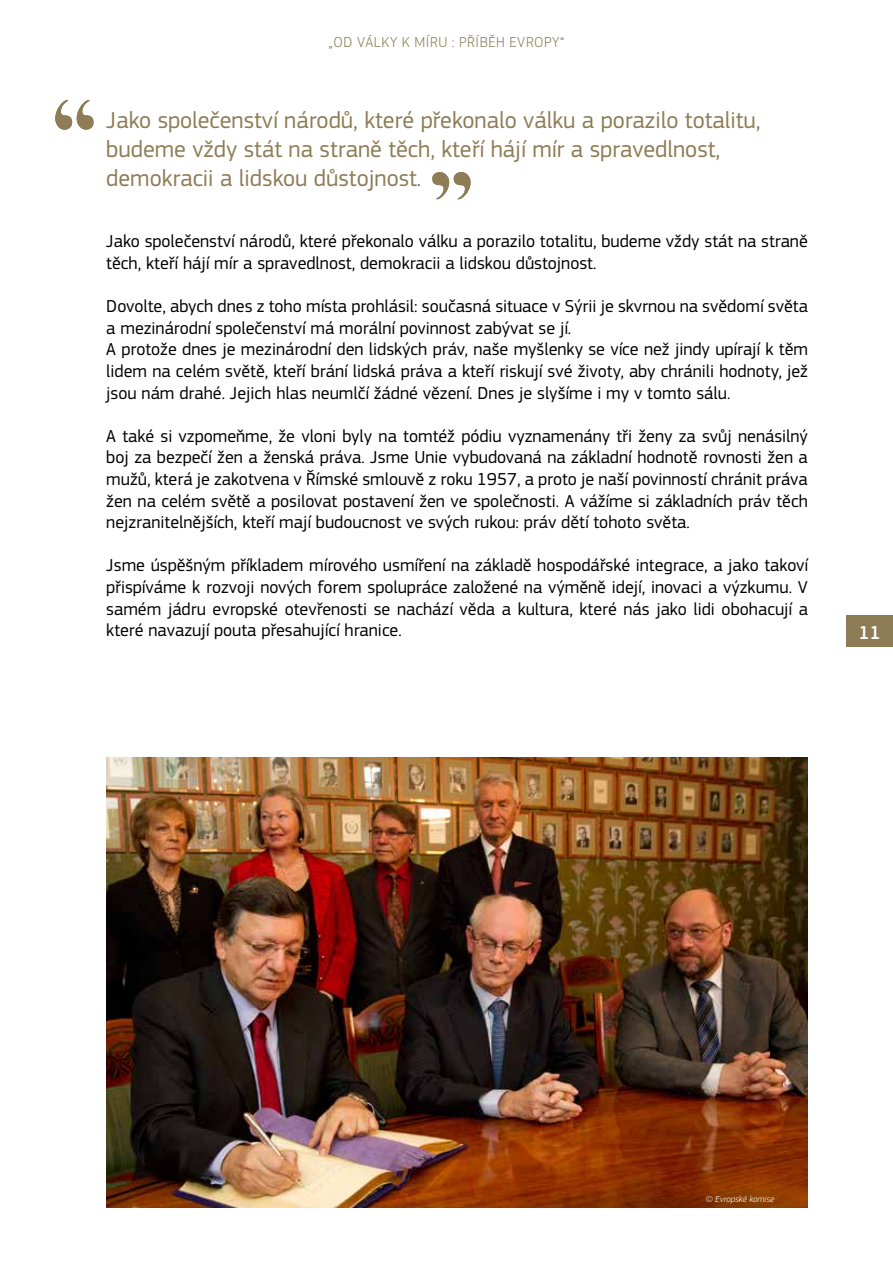
<style>
.page{position:relative;width:893px;height:1263px;background:#fff}
.page>*{position:absolute;margin:0;border:0;box-sizing:border-box;transform-origin:0 0}
.t1{font:24px/28.8px "EC Square Sans Pro";color:#8d7c55}
.t2{font:500 19.5px "EC Square Sans Pro";color:#fff}
.t3{font:18px/21.6px "EC Square Sans Pro";color:#000}
.t4{font:300 15px "EC Square Sans Pro";letter-spacing:.04em;color:#8d7c55}
.t5{font:italic 300 9px "EC Square Sans Pro";color:#fff}
</style>
<div class="page">
<div style="left:846px;top:616px;width:47px;height:31px;background:#8d7c55"></div>
<svg style="left:55px;top:100px;width:39px;height:30px"></svg>
<svg style="left:432px;top:172px;width:39px;height:27px"></svg>
<img style="left:106px;top:757px;width:702px;height:450px">
<p class="t4" style="left:329px;top:33px;width:237px">„OD VÁLKY K MÍRU : PŘÍBĚH EVROPY“</p>
<h1 class="t1" style="left:106px;top:106px;width:656px">Jako společenství národů, které překonalo válku a porazilo totalitu, budeme vždy stát na straně těch, kteří hájí mír a spravedlnost, demokracii a lidskou důstojnost.</h1>
<p class="t3" style="left:106px;top:231px;width:703px">Jako společenství národů, které překonalo válku a porazilo totalitu, budeme vždy stát na straně těch, kteří hájí mír a spravedlnost, demokracii a lidskou důstojnost.</p>
<p class="t3" style="left:106px;top:296px;width:703px">Dovolte, abych dnes z toho místa prohlásil: současná situace v Sýrii je skvrnou na svědomí světa a mezinárodní společenství má morální povinnost zabývat se jí.<br>A protože dnes je mezinárodní den lidských práv, naše myšlenky se více než jindy upírají k těm lidem na celém světě, kteří brání lidská práva a kteří riskují své životy, aby chránili hodnoty, jež jsou nám drahé. Jejich hlas neumlčí žádné vězení. Dnes je slyšíme i my v tomto sálu.</p>
<p class="t3" style="left:106px;top:425px;width:703px;text-align:justify">A také si vzpomeňme, že vloni byly na tomtéž pódiu vyznamenány tři ženy za svůj nenásilný boj za bezpečí žen a ženská práva. Jsme Unie vybudovaná na základní hodnotě rovnosti žen a mužů, která je zakotvena v Římské smlouvě z roku 1957, a proto je naší povinností chránit práva žen na celém světě a posilovat postavení žen ve společnosti. A vážíme si základních práv těch nejzranitelnějších, kteří mají budoucnost ve svých rukou: práv dětí tohoto světa.</p>
<p class="t3" style="left:106px;top:555px;width:704px;text-align:justify">Jsme úspěšným příkladem mírového usmíření na základě hospodářské integrace, a jako takoví přispíváme k rozvoji nových forem spolupráce založené na výměně idejí, inovaci a výzkumu. V samém jádru evropské otevřenosti se nachází věda a kultura, které nás jako lidi obohacují a které navazují pouta přesahující hranice.</p>
<p class="t2" style="left:858px;top:621px;width:24px">11</p>
<p class="t5" style="left:706px;top:1194px;width:70px">© Evropské komise</p>
</div>
